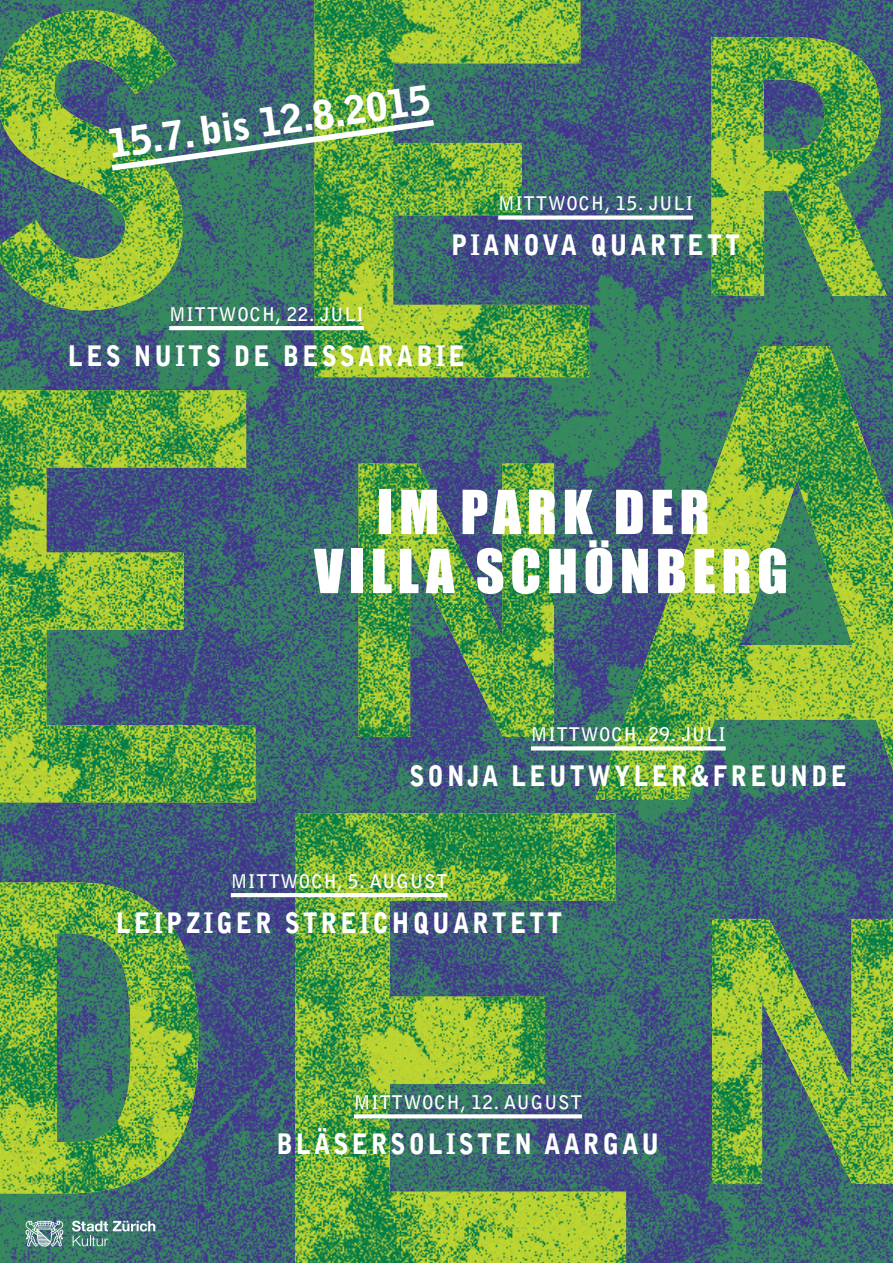
<style>
.page{position:relative;width:893px;height:1263px;background:#fff}
.page>*{position:absolute;margin:0;border:0;box-sizing:border-box;transform-origin:0 0}
.t1{font:56.1px/59.1px "Impact";letter-spacing:.1em;color:#fff;text-align:center}
.t2{font:900 39.15px "Bell Gothic Std";color:#fff}
.t3{font:900 28.05px "Bell Gothic Std";letter-spacing:.13em;color:#fff;scale:.87 1}
.t4{font:700 18.75px "Bell Gothic Std";letter-spacing:.04em;color:#fff}
</style>
<div class="page">
<img style="left:0;top:0;width:893px;height:1263px">
<svg style="left:72px;top:1220px;width:83px;height:26px"></svg>
<svg style="left:26px;top:1220px;width:37px;height:26px"></svg>
<img style="left:595px;top:346px;width:298px;height:454px">
<img style="left:711px;top:37px;width:176px;height:259px">
<img style="left:359px;top:463px;width:195px;height:274px">
<img style="left:0;top:10px;width:183px;height:300px">
<img style="left:315px;top:0;width:274px;height:377px">
<img style="left:0;top:882px;width:199px;height:311px">
<img style="left:295px;top:813px;width:331px;height:450px">
<img style="left:0;top:390px;width:255px;height:412px">
<img style="left:712px;top:919px;width:181px;height:265px">
<svg style="left:106px;top:116px;width:334px;height:58px"></svg>
<div style="left:498px;top:215px;width:195px;height:5px;background:#fff"></div>
<svg style="left:169px;top:326px;width:195px;height:4px"></svg>
<svg style="left:531px;top:746px;width:195px;height:4px"></svg>
<svg style="left:354px;top:1114px;width:228px;height:4px"></svg>
<svg style="left:231px;top:893px;width:217px;height:4px"></svg>
<h2 class="t2" style="left:106px;top:122px;width:326px;rotate:-8deg">15.7. BIS 12.8.2015</h2>
<p class="t4" style="left:498px;top:192px;width:196px">MITTWOCH, 15. JULI</p>
<p class="t3" style="left:451px;top:229px;width:334px">PIANOVA QUARTETT</p>
<p class="t4" style="left:169px;top:303px;width:196px">MITTWOCH, 22. JULI</p>
<p class="t3" style="left:68px;top:339px;width:457px">LES NUITS DE BESSARABIE</p>
<h1 class="t1" style="left:314px;top:481px;width:475px">IM PARK DER<br>VILLA SCHÖNBERG</h1>
<p class="t4" style="left:531px;top:723px;width:196px">MITTWOCH, 29. JULI</p>
<p class="t3" style="left:409px;top:760px;width:505px">SONJA LEUTWYLER&amp;FREUNDE</p>
<p class="t4" style="left:231px;top:870px;width:218px">MITTWOCH, 5. AUGUST</p>
<p class="t3" style="left:116px;top:906px;width:515px">LEIPZIGER STREICHQUARTETT</p>
<p class="t4" style="left:354px;top:1091px;width:229px">MITTWOCH, 12. AUGUST</p>
<p class="t3" style="left:277px;top:1128px;width:441px">BLÄSERSOLISTEN AARGAU</p>
</div>
